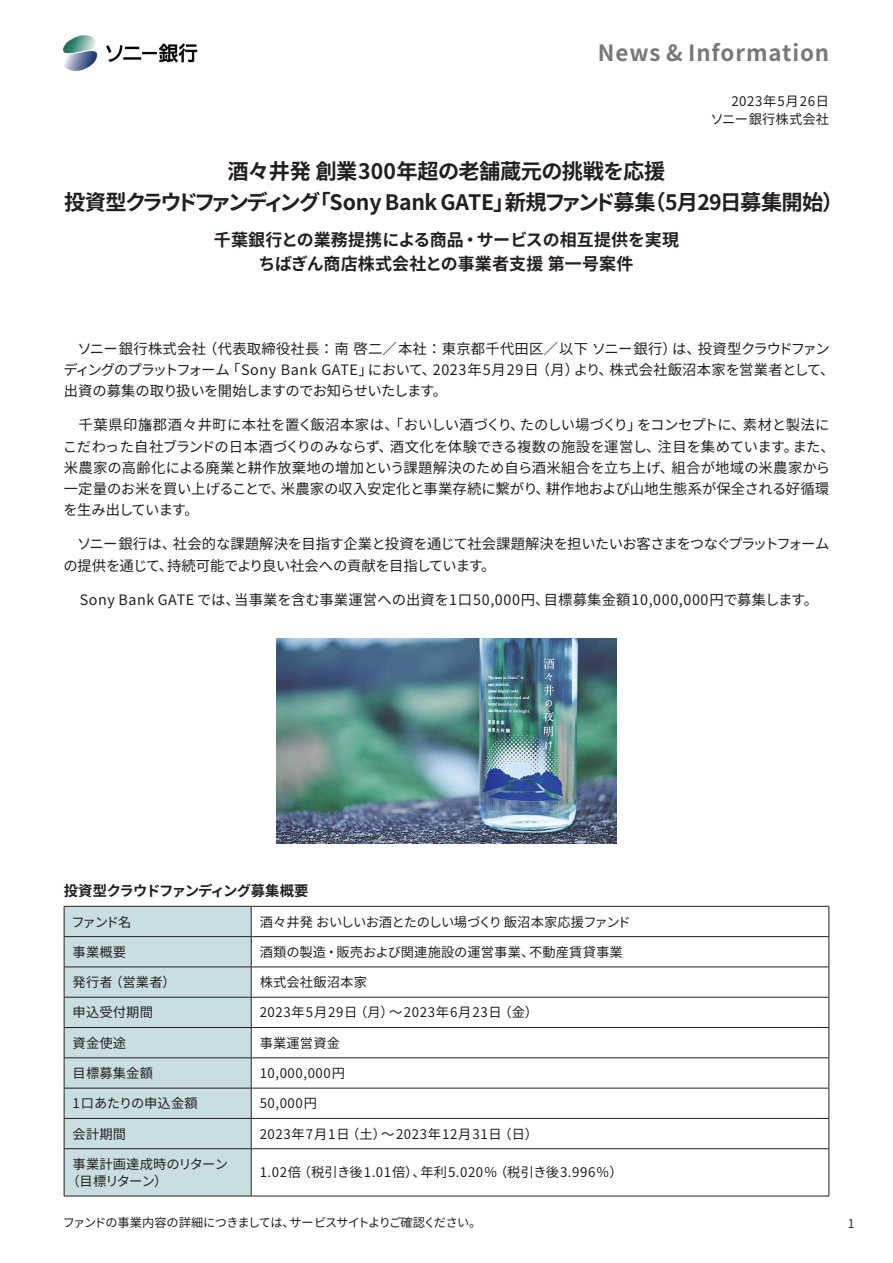
<style>
.page{position:relative;width:893px;height:1263px;background:#fff}
.page>*{position:absolute;margin:0;border:0;box-sizing:border-box;transform-origin:0 0}
.t1{font:700 22.35px "Noto Sans CJ Kjp";letter-spacing:.04em;color:#76787b}
.t2{font:700 21.3px/30.9px "Noto Sans CJ Kjp";letter-spacing:-.03em;color:#231f20}
.t3{font:700 21.3px "Noto Sans CJ Kjp";letter-spacing:-.18em;color:#231f20}
.t4{font:700 21.3px "Noto Sans CJ Kjp";letter-spacing:-.115em;color:#231f20}
.t5{font:700 16.95px/24.5px "Noto Sans CJ Kjp";letter-spacing:.01em;color:#231f20;text-align:center}
.t6{font:14.4px/21.3px "Noto Sans CJ Kjp";color:#231f20}
.t7{font:14.4px "Noto Sans CJ Kjp";letter-spacing:-.03em;color:#231f20}
.t8{font:14.4px/21.3px "Noto Sans CJ Kjp";letter-spacing:-.065em;color:#231f20}
.t9{font:14.4px/21.3px "Noto Sans CJ Kjp";letter-spacing:-.04em;color:#231f20}
.t10{font:14.4px "Noto Sans CJ Kjp";letter-spacing:.03em;color:#231f20}
.t11{font:14.4px/21.3px "Noto Sans CJ Kjp";letter-spacing:-.02em;color:#231f20}
.t12{font:14.4px "Noto Sans CJ Kjp";letter-spacing:.04em;color:#231f20}
.t13{font:700 14.4px "Noto Sans CJ Kjp";letter-spacing:-.04em;color:#231f20}
.t14{font:14.4px "Noto Sans CJ Kjp";letter-spacing:-.095em;color:#231f20}
.t15{font:14.4px "Noto Sans CJ Kjp";letter-spacing:.06em;color:#231f20}
.t16{font:14.4px "Noto Sans CJ Kjp";letter-spacing:-.025em;color:#231f20}
.t17{font:14.4px "Noto Sans CJ Kjp";letter-spacing:-.06em;color:#231f20}
.t18{font:13.35px "Noto Sans CJ Kjp";letter-spacing:.01em;color:#231f20}
.t19{font:13.35px "Noto Sans CJ Kjp";letter-spacing:.06em;color:#231f20}
.t20{font:13.35px/18px "Noto Sans CJ Kjp";letter-spacing:.04em;color:#231f20;text-align:right}
.t21{font:13.35px "Noto Sans CJ Kjp";letter-spacing:-.025em;color:#231f20}
.t22{font:13.35px "Noto Sans CJ Kjp";letter-spacing:.05em;color:#231f20}
.t23{font:12.15px "Noto Sans CJ Kjp";letter-spacing:-.065em;color:#231f20}
.t24{font:12.15px "Noto Sans CJ Kjp";color:#312f30}
</style>
<div class="page">
<img style="left:62px;top:35px;width:136px;height:36px">
<div style="left:65px;top:907px;width:186px;height:289px;background:#c9dee0"></div>
<hr style="left:64px;top:906px;width:187px;height:1px;background:#231f20">
<hr style="left:251px;top:906px;width:578px;height:1px;background:#231f20">
<svg style="left:64px;top:907px;width:1px;height:59px"></svg>
<svg style="left:251px;top:907px;width:1px;height:59px"></svg>
<svg style="left:828px;top:907px;width:1px;height:59px"></svg>
<hr style="left:64px;top:967px;width:1px;height:30px;background:#231f20">
<hr style="left:251px;top:967px;width:1px;height:30px;background:#231f20">
<hr style="left:828px;top:967px;width:1px;height:30px;background:#231f20">
<hr style="left:64px;top:997px;width:1px;height:30px;background:#231f20">
<hr style="left:251px;top:997px;width:1px;height:30px;background:#231f20">
<hr style="left:828px;top:997px;width:1px;height:30px;background:#231f20">
<svg style="left:64px;top:1028px;width:1px;height:29px"></svg>
<svg style="left:251px;top:1028px;width:1px;height:29px"></svg>
<svg style="left:828px;top:1028px;width:1px;height:29px"></svg>
<hr style="left:64px;top:1058px;width:1px;height:30px;background:#231f20">
<hr style="left:251px;top:1058px;width:1px;height:30px;background:#231f20">
<hr style="left:828px;top:1058px;width:1px;height:30px;background:#231f20">
<hr style="left:64px;top:1088px;width:1px;height:30px;background:#231f20">
<hr style="left:251px;top:1088px;width:1px;height:30px;background:#231f20">
<hr style="left:828px;top:1088px;width:1px;height:30px;background:#231f20">
<svg style="left:64px;top:1119px;width:1px;height:29px"></svg>
<svg style="left:251px;top:1119px;width:1px;height:29px"></svg>
<svg style="left:828px;top:1119px;width:1px;height:29px"></svg>
<hr style="left:64px;top:1149px;width:1px;height:47px;background:#231f20">
<hr style="left:251px;top:1149px;width:1px;height:47px;background:#231f20">
<hr style="left:828px;top:1149px;width:1px;height:47px;background:#231f20">
<hr style="left:64px;top:936px;width:187px;height:1px;background:#231f20">
<hr style="left:251px;top:936px;width:578px;height:1px;background:#231f20">
<hr style="left:64px;top:966px;width:187px;height:1px;background:#231f20">
<hr style="left:251px;top:966px;width:578px;height:1px;background:#231f20">
<hr style="left:64px;top:997px;width:187px;height:1px;background:#231f20">
<hr style="left:251px;top:997px;width:578px;height:1px;background:#231f20">
<hr style="left:64px;top:1027px;width:187px;height:1px;background:#231f20">
<hr style="left:251px;top:1027px;width:578px;height:1px;background:#231f20">
<hr style="left:64px;top:1057px;width:187px;height:1px;background:#231f20">
<hr style="left:251px;top:1057px;width:578px;height:1px;background:#231f20">
<hr style="left:64px;top:1088px;width:187px;height:1px;background:#231f20">
<hr style="left:251px;top:1088px;width:578px;height:1px;background:#231f20">
<hr style="left:64px;top:1118px;width:187px;height:1px;background:#231f20">
<hr style="left:251px;top:1118px;width:578px;height:1px;background:#231f20">
<hr style="left:64px;top:1148px;width:187px;height:1px;background:#231f20">
<hr style="left:251px;top:1148px;width:578px;height:1px;background:#231f20">
<hr style="left:64px;top:1196px;width:187px;height:1px;background:#231f20">
<hr style="left:251px;top:1196px;width:578px;height:1px;background:#231f20">
<img style="left:276px;top:639px;width:341px;height:204px">
<h1 class="t1" style="left:598px;top:40px;width:233px">News &amp; Information</h1>
<p class="t20" style="left:710px;top:93px;width:120px">2023年5月26日<br>ソニー銀行株式会社</p>
<h2 class="t2" style="left:645px;top:157px;width:200px;text-indent:-417px">酒々井発創業300年超の老舗蔵元の挑戦を応援<br>（月5 29日募集開始(</h2>
<h2 class="t3" style="left:64px;top:190px;width:258px">投資型クラウドファンディング</h2>
<p class="t5" style="left:214px;top:228px;width:467px">千葉銀行との業務提携による商品・サービスの相互提供を実現ちばぎん商店株式会社との事業者支援第一号案件</p>
<h2 class="t2" style="left:309px;top:187px;width:206px">「Sony Bank GATE」</h2>
<h2 class="t4" style="left:505px;top:190px;width:153px">新規ファンド募集</h2>
<p class="t6" style="left:203px;top:338px;width:475px">（代表取締役社長：南啓二／本社：東京都千代田区／以下ソニー銀行）</p>
<p class="t6" style="left:64px;top:338px;width:144px">　ソニー銀行株式会社</p>
<p class="t14" style="left:698px;top:340px;width:134px">投資型クラウドファン</p>
<p class="t6" style="left:672px;top:338px;width:30px">は、</p>
<p class="t8" style="left:63px;top:359px;width:385px">ディングのプラットフォーム<br>出資の募集の取り扱いを開始しますのでお知らせいたします。</p>
<p class="t12" style="left:226px;top:362px;width:148px">「Sony Bank GATE」</p>
<p class="t15" style="left:433px;top:362px;width:107px">2023年5月29日</p>
<p class="t6" style="left:368px;top:359px;width:70px">において、</p>
<p class="t6" style="left:536px;top:359px;width:45px">（月）</p>
<p class="t6" style="left:610px;top:359px;width:226px">株式会社飯沼本家を営業者として、</p>
<p class="t6" style="left:574px;top:359px;width:40px">より、</p>
<p class="t10" style="left:64px;top:417px;width:462px">　千葉県印旛郡酒々井町に本社を置く飯沼本家は、「おいしい酒づくり、</p>
<p class="t6" style="left:743px;top:415px;width:88px">素材と製法に</p>
<p class="t8" style="left:637px;top:415px;width:110px">をコンセプトに、</p>
<p class="t17" style="left:520px;top:417px;width:123px">たのしい場づくり」</p>
<p class="t7" style="left:63px;top:438px;width:332px">こだわった自社ブランドの日本酒づくりのみならず、</p>
<p class="t16" style="left:657px;top:438px;width:142px">注目を集めています。</p>
<p class="t6" style="left:390px;top:436px;width:272px">酒文化を体験できる複数の施設を運営し、</p>
<p class="t6" style="left:792px;top:436px;width:44px">また、</p>
<p class="t6" style="left:671px;top:457px;width:160px">組合が地域の米農家から</p>
<p class="t6" style="left:546px;top:457px;width:285px;text-indent:-482px">米農家の高齢化による廃業と耕作放棄地の増加という課題解決のため自ら酒米組合を立ち上げ、<br>耕作地および山地生態系が保全される好循環</p>
<p class="t6" style="left:281px;top:478px;width:271px">米農家の収入安定化と事業存続に繋がり、</p>
<p class="t9" style="left:64px;top:478px;width:223px">一定量のお米を買い上げることで、を生み出しています。</p>
<p class="t7" style="left:173px;top:536px;width:658px">社会的な課題解決を目指す企業と投資を通じて社会課題解決を担いたいお客さまをつなぐプラットフォーム</p>
<p class="t11" style="left:167px;top:534px;width:330px;text-indent:-103px">　ソニー銀行は、<br>持続可能でより良い社会への貢献を目指しています。</p>
<p class="t9" style="left:64px;top:555px;width:111px">の提供を通じて、</p>
<p class="t6" style="left:234px;top:589px;width:317px">当事業を含む事業運営への出資を1口50,000円、</p>
<p class="t6" style="left:544px;top:589px;width:276px">目標募集金額10,000,000円で募集します。</p>
<p class="t12" style="left:64px;top:591px;width:178px">　Sony Bank GATE では、</p>
<p class="t13" style="left:64px;top:882px;width:246px">投資型クラウドファンディング募集概要</p>
<p class="t21" style="left:260px;top:914px;width:373px">酒々井発おいしいお酒とたのしい場づくり飯沼本家応援ファンド</p>
<p class="t18" style="left:72px;top:914px;width:61px">ファンド名</p>
<p class="t18" style="left:73px;top:944px;width:55px">事業概要</p>
<p class="t18" style="left:529px;top:944px;width:95px">不動産賃貸事業</p>
<p class="t18" style="left:260px;top:944px;width:276px">酒類の製造・販売および関連施設の運営事業、</p>
<p class="t18" style="left:109px;top:975px;width:68px">（営業者）</p>
<p class="t18" style="left:73px;top:975px;width:42px">発行者</p>
<p class="t18" style="left:260px;top:975px;width:109px">株式会社飯沼本家</p>
<p class="t18" style="left:73px;top:1005px;width:82px">申込受付期間</p>
<p class="t19" style="left:260px;top:1005px;width:99px">2023年5月29日</p>
<p class="t19" style="left:354px;top:1005px;width:149px">（月）～2023年6月23日</p>
<p class="t18" style="left:498px;top:1005px;width:41px">（金(</p>
<p class="t18" style="left:73px;top:1035px;width:55px">資金使途</p>
<p class="t18" style="left:260px;top:1035px;width:82px">事業運営資金</p>
<p class="t18" style="left:73px;top:1065px;width:82px">目標募集金額</p>
<p class="t20" style="left:260px;top:1064px;width:87px">10,000,000円</p>
<p class="t18" style="left:73px;top:1096px;width:127px">1口あたりの申込金額</p>
<p class="t18" style="left:260px;top:1096px;width:59px">50,000円</p>
<p class="t18" style="left:73px;top:1126px;width:55px">会計期間</p>
<p class="t18" style="left:73px;top:1156px;width:157px">事業計画達成時のリターン</p>
<p class="t18" style="left:66px;top:1173px;width:103px">（目標リターン）</p>
<p class="t19" style="left:260px;top:1126px;width:91px">2023年7月1日</p>
<p class="t22" style="left:346px;top:1126px;width:157px">（土）～2023年12月31日</p>
<p class="t18" style="left:498px;top:1126px;width:41px">（日(</p>
<p class="t18" style="left:298px;top:1165px;width:129px">（税引き後1.01倍）、</p>
<p class="t18" style="left:494px;top:1165px;width:130px">（税引き後3.996％(</p>
<p class="t18" style="left:420px;top:1165px;width:79px">年利5.020％</p>
<p class="t18" style="left:260px;top:1165px;width:43px">1.02倍</p>
<p class="t23" style="left:290px;top:1216px;width:193px">サービスサイトよりご確認ください。</p>
<p class="t23" style="left:63px;top:1216px;width:233px">ファンドの事業内容の詳細につきましては、</p>
<p class="t24" style="left:848px;top:1217px;width:8px">1</p>
</div>
